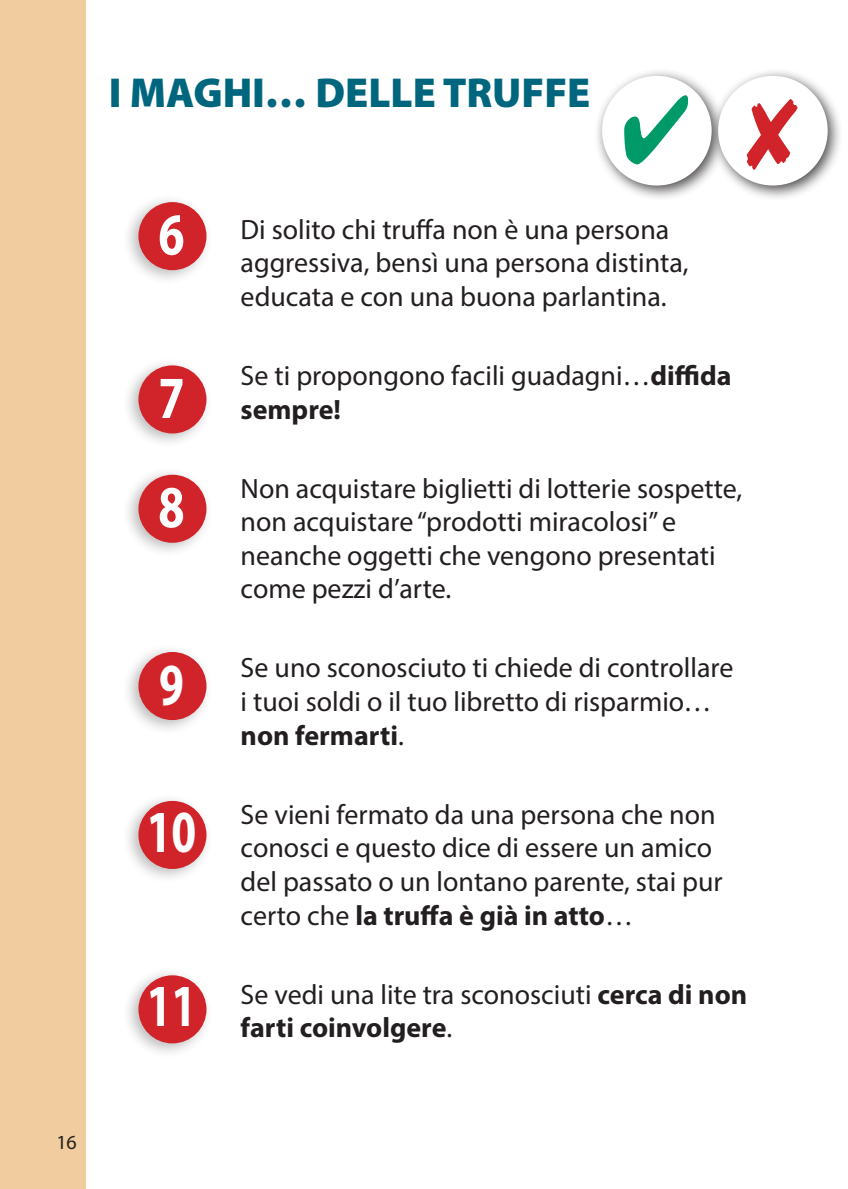
<style>
.page{position:relative;width:848px;height:1189px;background:#fff}
.page>*{position:absolute;margin:0;border:0;box-sizing:border-box;transform-origin:0 0}
.t1{font:700 semi-condensed 60px "Myriad Pro";color:#fff;scale:.8 1}
.t2{font:700 semi-condensed 60px/109.2px "Myriad Pro";color:#fff;scale:.85 1}
.t3{font:900 42px "Myriad Pro";color:#00667e}
.t4{font:28px/33.6px "Myriad Pro";color:#231f20}
.t5{font:20px "Myriad Pro";color:#231f20}
.s1{font-weight:700}
</style>
<div class="page">
<div style="left:0;top:0;width:86px;height:1188px;background:#f1cc9e"></div>
<div style="left:122px;top:194px;width:92px;height:91px;background:#231f20;opacity:.3"></div>
<div style="left:138px;top:202px;width:68px;height:68px;background:#d1232a;border-radius:50%"></div>
<div style="left:122px;top:357px;width:92px;height:91px;background:#231f20;opacity:.3"></div>
<div style="left:138px;top:365px;width:68px;height:68px;background:#d1232a;border-radius:50%"></div>
<div style="left:122px;top:466px;width:92px;height:91px;background:#231f20;opacity:.3"></div>
<div style="left:138px;top:474px;width:68px;height:69px;background:#d1232a;border-radius:50%"></div>
<div style="left:122px;top:643px;width:92px;height:92px;background:#231f20;opacity:.3"></div>
<div style="left:138px;top:652px;width:68px;height:68px;background:#d1232a;border-radius:50%"></div>
<div style="left:122px;top:792px;width:92px;height:91px;background:#231f20;opacity:.3"></div>
<div style="left:138px;top:800px;width:68px;height:68px;background:#d1232a;border-radius:50%"></div>
<div style="left:122px;top:966px;width:92px;height:92px;background:#231f20;opacity:.3"></div>
<div style="left:138px;top:975px;width:68px;height:68px;background:#d1232a;border-radius:50%"></div>
<div style="left:594px;top:68px;width:133px;height:133px;background:#231f20;opacity:.8"></div>
<div style="left:602px;top:76px;width:110px;height:109px;background:#fff;border-radius:50%"></div>
<div style="left:710px;top:68px;width:133px;height:133px;background:#231f20;opacity:.8"></div>
<div style="left:718px;top:76px;width:110px;height:109px;background:#fff;border-radius:50%"></div>
<svg style="left:695px;top:94px;width:40px;height:76px"></svg>
<h2 class="t3" style="left:109px;top:69px;width:483px">I MAGHI… DELLE TRUFFE</h2>
<p class="t5" style="left:56px;top:1129px;width:22px">16</p>
<h1 class="t2" style="left:158px;top:178px;width:32px">6</h1>
<h1 class="t2" style="left:158px;top:341px;width:32px">7<br>8</h1>
<h1 class="t1" style="left:159px;top:645px;width:32px">9</h1>
<h1 class="t1" style="left:147px;top:793px;width:63px">10</h1>
<h1 class="t1" style="left:147px;top:967px;width:63px">11</h1>
<p class="t4" style="left:241px;top:212px;width:450px">Di solito chi truffa non è una persona aggressiva, bensì una persona distinta, educata e con una buona parlantina.</p>
<p class="t4" style="left:241px;top:358px;width:492px">Se ti propongono facili guadagni…<span class="s1">diffida sempre!</span></p>
<p class="t4" style="left:241px;top:471px;width:503px">Non acquistare biglietti di lotterie sospette, non acquistare “prodotti miracolosi” e neanche oggetti che vengono presentati come pezzi d’arte.</p>
<p class="t4" style="left:241px;top:650px;width:494px">Se uno sconosciuto ti chiede di controllare i tuoi soldi o il tuo libretto di risparmio… <span class="s1">non fermarti</span>.</p>
<p class="t4" style="left:241px;top:797px;width:484px">Se vieni fermato da una persona che non conosci e questo dice di essere un amico del passato o un lontano parente, stai pur certo che <span class="s1">la truffa è già in atto</span>…</p>
<p class="t4" style="left:241px;top:976px;width:508px">Se vedi una lite tra sconosciuti <span class="s1">cerca di non farti coinvolgere</span>.</p>
</div>
